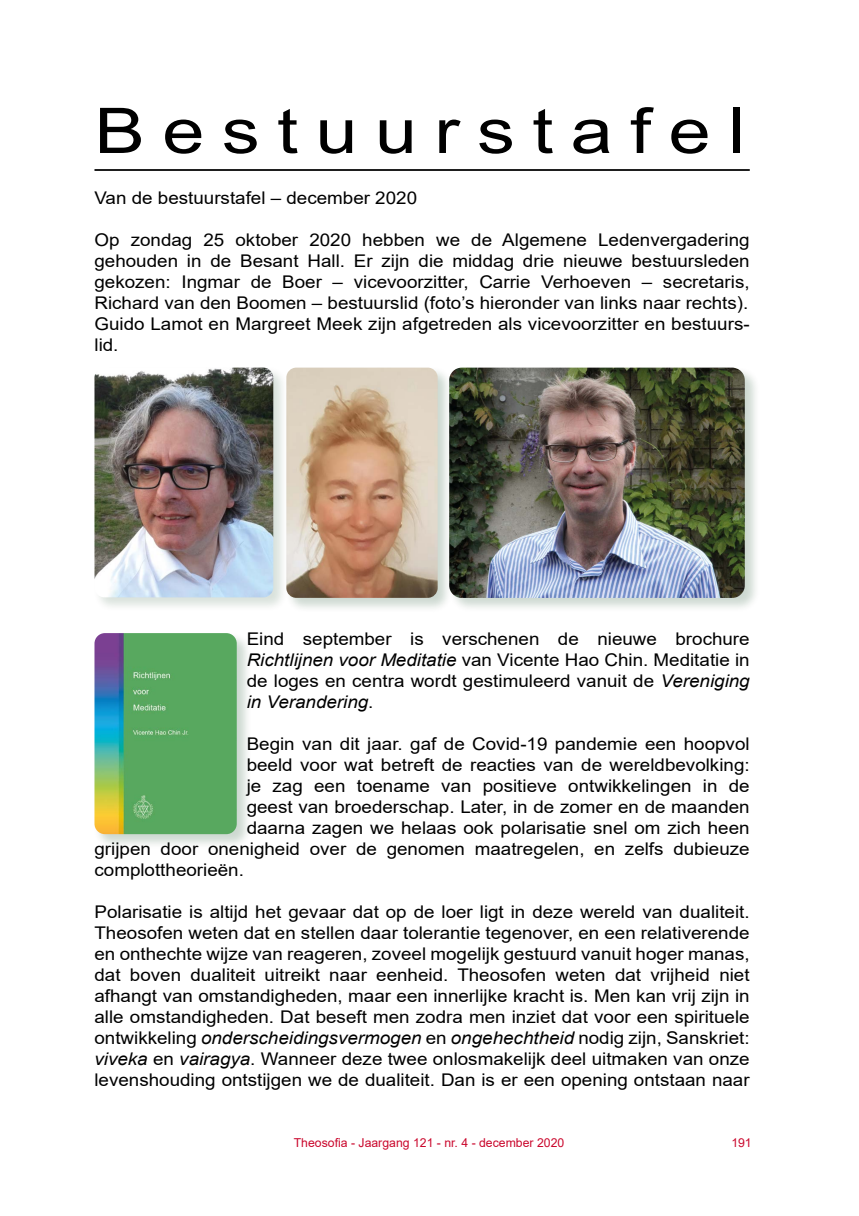
<style>
.page{position:relative;width:859px;height:1216px;background:#fff}
.page>*{position:absolute;margin:0;border:0;box-sizing:border-box;transform-origin:0 0}
.t1{font:63px "Arial";letter-spacing:.23em;color:#000;scale:1.2 1}
.t2{font:17.5px/21px "Arial";color:#000;text-align:justify;scale:1.07 1}
.t3{font:12.25px "Arial";color:#ca082d}
.s1{font-style:italic}
</style>
<div class="page">
<hr style="left:94px;top:169px;width:655px;height:2px;background:#000">
<div style="left:93px;top:632px;width:159px;height:217px;background:#003e15;opacity:.2"></div>
<img style="left:94px;top:633px;width:143px;height:201px">
<div style="left:448px;top:367px;width:312px;height:246px;background:#003e15;opacity:.2"></div>
<img style="left:453px;top:368px;width:291px;height:230px">
<div style="left:285px;top:366px;width:168px;height:247px;background:#003e15;opacity:.2"></div>
<img style="left:288px;top:368px;width:149px;height:230px">
<div style="left:93px;top:367px;width:195px;height:245px;background:#003e15;opacity:.15"></div>
<img style="left:94px;top:368px;width:179px;height:229px">
<h1 class="t1" style="left:94px;top:87px;width:543px">Bestuurstafel</h1>
<p class="t2" style="left:94px;top:187px;width:303px">Van de bestuurstafel – december 2020</p>
<p class="t2" style="left:94px;top:229px;width:613px">Op zondag 25 oktober 2020 hebben we de Algemene Ledenvergadering gehouden in de Besant Hall. Er zijn die middag drie nieuwe bestuursleden gekozen: Ingmar de Boer – vicevoorzitter, Carrie Verhoeven – secretaris, Richard van den Boomen – bestuurslid (foto’s hieronder van links naar rechts).<br>Guido Lamot en Margreet Meek zijn afgetreden als vicevoorzitter en bestuurs&shy;lid.</p>
<p class="t2" style="left:247px;top:628px;width:471px">Eind september is verschenen de nieuwe brochure <span class="s1">Richtlijnen voor Meditatie</span> van Vicente Hao Chin. Meditatie in de loges en centra wordt gestimuleerd vanuit de <span class="s1">Vereniging in Verandering</span>.</p>
<p class="t2" style="left:247px;top:733px;width:471px">Begin van dit jaar. gaf de Covid-19 pandemie een hoopvol</p>
<p class="t2" style="left:247px;top:754px;width:471px">beeld voor wat betreft de reacties van de wereldbevolking:</p>
<p class="t2" style="left:247px;top:775px;width:471px">je zag een toename van positieve ontwikkelingen in de</p>
<p class="t2" style="left:247px;top:796px;width:471px">geest van broederschap. Later, in de zomer en de maanden</p>
<p class="t2" style="left:247px;top:817px;width:471px">daarna zagen we helaas ook polarisatie snel om zich heen</p>
<p class="t2" style="left:94px;top:838px;width:613px">grijpen door onenigheid over de genomen maatregelen, en zelfs dubieuze</p>
<p class="t2" style="left:94px;top:859px;width:141px">complottheorieën.</p>
<p class="t2" style="left:94px;top:901px;width:613px">Polarisatie is altijd het gevaar dat op de loer ligt in deze wereld van dualiteit.<br>Theosofen weten dat en stellen daar tolerantie tegenover, en een relativerende en onthechte wijze van reageren, zoveel mogelijk gestuurd vanuit hoger manas, dat boven dualiteit uitreikt naar eenheid. Theosofen weten dat vrijheid niet afhangt van omstandigheden, maar een innerlijke kracht is. Men kan vrij zijn in alle omstandigheden. Dat beseft men zodra men inziet dat voor een spirituele ontwikkeling <span class="s1">onderscheidingsvermogen</span> en <span class="s1">ongehechtheid</span> nodig zijn, Sanskriet: <span class="s1">viveka</span> en <span class="s1">vairagya</span>. Wanneer deze twee onlosmakelijk deel uitmaken van onze levenshouding ontstijgen we de dualiteit. Dan is er een opening ontstaan naar</p>
<p class="t3" style="left:294px;top:1134px;width:272px">Theosofia - Jaargang 121 - nr. 4 - december 2020</p>
<p class="t3" style="left:731px;top:1134px;width:22px">191</p>
</div>
